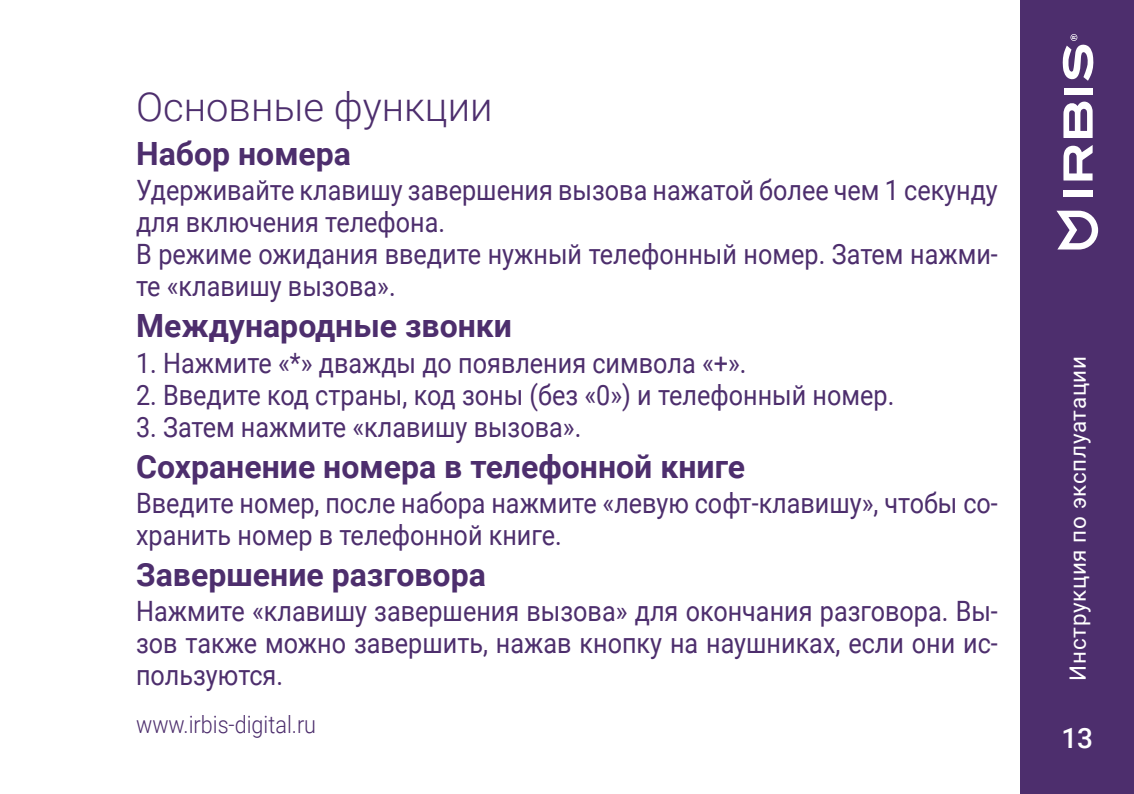
<style>
.page{position:relative;width:1134px;height:794px;background:#fff}
.page>*{position:absolute;margin:0;border:0;box-sizing:border-box;transform-origin:0 0}
.t1{font:300 40px "Roboto";color:#4d2e6d}
.t2{font:700 32px "Roboto";color:#4d2e6d}
.Основной{font:28px/32px "Roboto";color:#4d2e6d;scale:.9 1}
.t3{font:500 28px "Roboto";color:#fff}
.t4{font:300 24px "Roboto";color:#4d2e6d;scale:.9 1}
.t5{font:22.4px "Roboto";letter-spacing:.03em;color:#fff}
</style>
<div class="page">
<div style="left:1020px;top:0;width:114px;height:794px;background:#4d2e6d"></div>
<svg style="left:1056px;top:211px;width:42px;height:38px"></svg>
<svg style="left:1063px;top:101px;width:30px;height:37px"></svg>
<svg style="left:1063px;top:145px;width:30px;height:35px"></svg>
<div style="left:1063px;top:190px;width:29px;height:7px;background:#fff"></div>
<div style="left:1063px;top:88px;width:29px;height:7px;background:#fff"></div>
<svg style="left:1062px;top:35px;width:32px;height:46px"></svg>
<h1 class="t1" style="left:136px;top:78px;width:358px">Основные функции</h1>
<h3 class="t2" style="left:136px;top:131px;width:217px">Набор номера</h3>
<p class="Основной" style="left:136px;top:173px;width:959px">Удерживайте клавишу завершения вызова нажатой более чем 1 секунду для включения телефона.</p>
<p class="Основной" style="left:136px;top:237px;width:959px">В режиме ожидания введите нужный телефонный номер. Затем нажми&shy;те «клавишу вызова».</p>
<h3 class="t2" style="left:136px;top:303px;width:378px">Международные звонки</h3>
<p class="Основной" style="left:136px;top:346px;width:680px">1. Нажмите «*» дважды до появления символа «+».</p>
<p class="Основной" style="left:136px;top:378px;width:844px">2. Введите код страны, код зоны (без «0») и телефонный номер.</p>
<p class="Основной" style="left:136px;top:410px;width:496px">3. Затем нажмите «клавишу вызова».</p>
<h3 class="t2" style="left:136px;top:444px;width:611px">Сохранение номера в телефонной книге</h3>
<p class="Основной" style="left:136px;top:486px;width:959px">Введите номер, после набора нажмите «левую софт-клавишу», чтобы со&shy;хранить номер в телефонной книге.</p>
<h3 class="t2" style="left:136px;top:552px;width:351px">Завершение разговора</h3>
<p class="Основной" style="left:136px;top:594px;width:959px;text-align:justify">Нажмите «клавишу завершения вызова» для окончания разговора. Вы&shy;зов также можно завершить, нажав кнопку на наушниках, если они ис&shy;пользуются.</p>
<p class="t4" style="left:136px;top:707px;width:202px">www.irbis-digital.ru</p>
<p class="t5" style="left:1062px;top:680px;width:326px;rotate:-90deg">Инструкция по эксплуатации</p>
<p class="t3" style="left:1061px;top:718px;width:33px">13</p>
</div>
